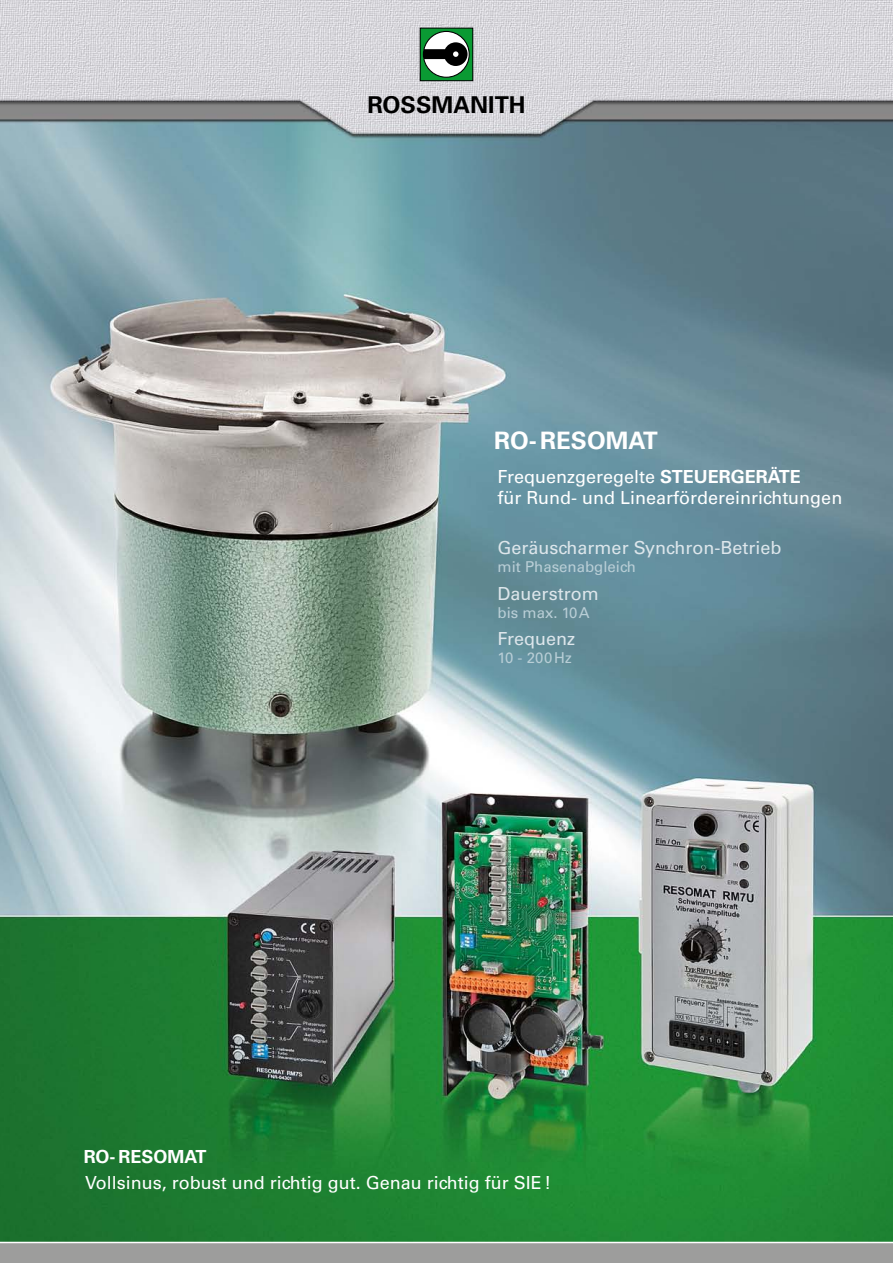
<style>
.page{position:relative;width:893px;height:1263px;background:#fff}
.page>*{position:absolute;margin:0;border:0;box-sizing:border-box;transform-origin:0 0}
.t1{font:700 24px "Univers LT Std";color:#fff}
.t2{font:700 23.25px "Univers LT Std";color:#000}
.t3{font:18px/21.6px "Univers LT Std";color:#fff}
.t4{font:18px "Univers LT Std";color:#dde6eb}
.t5{font:700 18px "Univers LT Std";color:#fff}
.t6{font:15px "Univers LT Std";color:#b9ced6}
.s1{font-weight:700}
</style>
<div class="page">
<img style="left:0;top:0;width:893px;height:1242px">
<div style="left:420px;top:28px;width:53px;height:53px;background:#0a9a33"></div>
<div style="left:420px;top:28px;width:53px;height:53px;border:1px solid #000"></div>
<svg style="left:423px;top:31px;width:47px;height:47px"></svg>
<div style="left:0;top:1243px;width:893px;height:20px;background:#9d9d9c"></div>
<p class="t2" style="left:367px;top:91px;width:160px">ROSSMANITH</p>
<h1 class="t1" style="left:494px;top:426px;width:165px">RO-RESOMAT</h1>
<p class="t3" style="left:497px;top:465px;width:346px">Frequenzgeregelte <span class="s1">STEUERGERÄTE<br></span>für Rund- und Linearfördereinrichtungen</p>
<p class="t4" style="left:497px;top:537px;width:285px">Geräuscharmer Synchron-Betrieb</p>
<p class="t6" style="left:497px;top:558px;width:140px">mit Phasenabgleich</p>
<p class="t4" style="left:497px;top:583px;width:103px">Dauerstrom</p>
<p class="t6" style="left:497px;top:603px;width:93px">bis max. 10A</p>
<p class="t4" style="left:497px;top:628px;width:79px">Frequenz</p>
<p class="t6" style="left:497px;top:649px;width:76px">10 - 200Hz</p>
<p class="t5" style="left:84px;top:1146px;width:124px">RO- RESOMAT</p>
<p class="t3" style="left:85px;top:1171px;width:468px">Vollsinus, robust und richtig gut. Genau richtig für SIE!</p>
</div>
